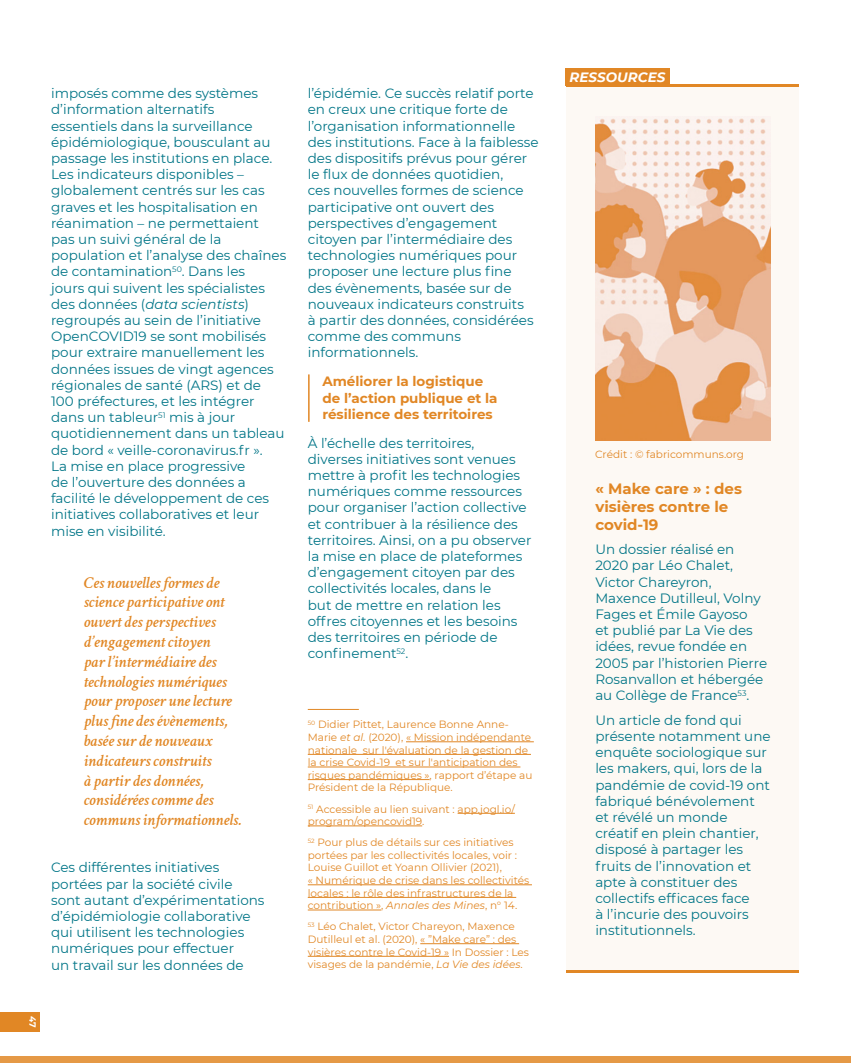
<style>
.page{position:relative;width:851px;height:1063px;background:#fff}
.page>*{position:absolute;margin:0;border:0;box-sizing:border-box;transform-origin:0 0}
.t1{font:italic 600 16.5px/19.8px "Crimson Text";color:#e18725}
.t2{font:700 15px/18px "Montserrat";color:#e18725}
.t3{font:13.5px/16.2px "Montserrat";color:#017587}
.t4{font:700 13.5px/16.2px "Montserrat";color:#e18725}
.t5{font:italic 700 13.5px "Montserrat";color:#fff}
.Note_de_bas_de_page{font:10.5px/12.6px "Montserrat";color:#e18725}
.t6{font:700 9px "Montserrat";color:#fff}
.s1{font-style:italic}
</style>
<div class="page">
<div style="left:0;top:1012px;width:40px;height:19px;background:#e18725"></div>
<div style="left:0;top:1057px;width:850px;height:6px;background:#e59946"></div>
<hr style="left:406px;top:742px;width:127px;height:1px;background:#e18725">
<hr style="left:308px;top:754px;width:223px;height:1px;background:#e18725">
<hr style="left:308px;top:767px;width:212px;height:1px;background:#e18725">
<hr style="left:308px;top:779px;width:121px;height:1px;background:#e18725">
<hr style="left:457px;top:813px;width:58px;height:1px;background:#e18725">
<hr style="left:308px;top:826px;width:114px;height:1px;background:#e18725">
<hr style="left:308px;top:885px;width:224px;height:1px;background:#e18725">
<hr style="left:308px;top:897px;width:208px;height:1px;background:#e18725">
<hr style="left:308px;top:910px;width:73px;height:1px;background:#e18725">
<hr style="left:420px;top:943px;width:99px;height:1px;background:#e18725">
<hr style="left:308px;top:956px;width:141px;height:1px;background:#e18725">
<hr style="left:308px;top:709px;width:51px;height:1px;background:#e18725">
<div style="left:565px;top:86px;width:233px;height:885px;background:#fdf9f4"></div>
<hr style="left:565px;top:84px;width:233px;height:2px;background:#e18725">
<hr style="left:565px;top:971px;width:233px;height:2px;background:#e18725">
<div style="left:565px;top:68px;width:105px;height:17px;background:#e18725"></div>
<img style="left:595px;top:118px;width:175px;height:323px">
<hr style="left:308px;top:374px;width:1px;height:48px;background:#e18725">
<p class="t3" style="left:51px;top:85px;width:237px">imposés comme des systèmes d’information alternatifs<br>essentiels dans la surveillance épidémiologique, bousculant au passage les institutions en place.<br>Les indicateurs disponibles – globalement centrés sur les cas graves et les hospitalisation en réanimation – ne permettaient<br>pas un suivi général de la population et l’analyse des chaînes de contamination<sup>50</sup>. Dans les<br>jours qui suivent les spécialistes des données (<span class="s1">data scientists</span>) regroupés au sein de l’initiative<br>OpenCOVID19 se sont mobilisés pour extraire manuellement les données issues de vingt agences régionales de santé (ARS) et de<br>100 préfectures, et les intégrer dans un tableur<sup>51</sup> mis à jour quotidiennement dans un tableau de bord « veille-coronavirus.fr ».<br>La mise en place progressive<br>de l’ouverture des données a facilité le développement de ces initiatives collaboratives et leur mise en visibilité.</p>
<p class="t1" style="left:84px;top:571px;width:159px">Ces nouvelles formes de science participative ont ouvert des perspectives d’engagement citoyen<br>par l’intermédiaire des technologies numériques pour proposer une lecture plus fine des évènements, basée sur de nouveaux indicateurs construits<br>à partir des données, considérées comme des communs informationnels.</p>
<p class="t3" style="left:51px;top:859px;width:215px">Ces différentes initiatives portées par la société civile sont autant d’expérimentations d’épidémiologie collaborative qui utilisent les technologies numériques pour effectuer<br>un travail sur les données de</p>
<p class="t6" style="left:39px;top:1016px;width:13px;rotate:90deg">47</p>
<p class="t3" style="left:308px;top:85px;width:232px">l’épidémie. Ce succès relatif porte en creux une critique forte de l’organisation informationnelle des institutions. Face à la faiblesse des dispositifs prévus pour gérer le flux de données quotidien,<br>ces nouvelles formes de science participative ont ouvert des perspectives d’engagement citoyen par l’intermédiaire des technologies numériques pour proposer une lecture plus fine des évènements, basée sur de nouveaux indicateurs construits<br>à partir des données, considérées comme des communs informationnels.</p>
<p class="t4" style="left:322px;top:373px;width:177px">Améliorer la logistique de l’action publique et la résilience des territoires</p>
<p class="t3" style="left:308px;top:434px;width:225px">À l’échelle des territoires, diverses initiatives sont venues mettre à profit les technologies numériques comme ressources pour organiser l’action collective et contribuer à la résilience des territoires. Ainsi, on a pu observer la mise en place de plateformes d’engagement citoyen par des collectivités locales, dans le<br>but de mettre en relation les offres citoyennes et les besoins des territoires en période de confinement<sup>52</sup>.</p>
<p class="Note_de_bas_de_page" style="left:308px;top:718px;width:226px"><sup>50</sup> Didier Pittet, Laurence Bonne Anne-Marie <span class="s1">et al.</span> (2020), « Mission indépendante nationale sur l'évaluation de la gestion de la crise Covid-19 et sur l'anticipation des risques pandémiques », rapport d’étape au Président de la République.</p>
<p class="Note_de_bas_de_page" style="left:308px;top:802px;width:208px"><sup>51</sup> Accessible au lien suivant : app.jogl.io/ program/opencovid19.</p>
<p class="Note_de_bas_de_page" style="left:308px;top:836px;width:223px"><sup>52</sup> Pour plus de détails sur ces initiatives portées par les collectivités locales, voir :<br>Louise Guillot et Yoann Ollivier (2021),<br>« Numérique de crise dans les collectivités locales : le rôle des infrastructures de la contribution », <span class="s1">Annales des Mines</span>, n° 14.</p>
<p class="Note_de_bas_de_page" style="left:308px;top:920px;width:223px"><sup>53</sup> Léo Chalet, Victor Chareyon, Maxence Dutilleul et al. (2020), « ”Make care” : des visières contre le Covid-19 » In Dossier : Les visages de la pandémie, <span class="s1">La Vie des idées</span>.</p>
<p class="t5" style="left:569px;top:67px;width:97px">RESSOURCES</p>
<p class="Note_de_bas_de_page" style="left:595px;top:447px;width:150px">Crédit : © fabricommuns.org</p>
<p class="t2" style="left:595px;top:478px;width:148px">« Make care » : des visières contre le covid-19</p>
<p class="t3" style="left:595px;top:541px;width:173px">Un dossier réalisé en<br>2020 par Léo Chalet,<br>Victor Chareyron,<br>Maxence Dutilleul, Volny<br>Fages et Émile Gayoso<br>et publié par La Vie des idées, revue fondée en<br>2005 par l’historien Pierre<br>Rosanvallon et hébergée au Collège de France<sup>53</sup>.</p>
<p class="t3" style="left:595px;top:711px;width:177px">Un article de fond qui présente notamment une enquête sociologique sur les makers, qui, lors de la pandémie de covid-19 ont fabriqué bénévolement et révélé un monde créatif en plein chantier, disposé à partager les fruits de l’innovation et apte à constituer des collectifs efficaces face<br>à l’incurie des pouvoirs institutionnels.</p>
</div>
